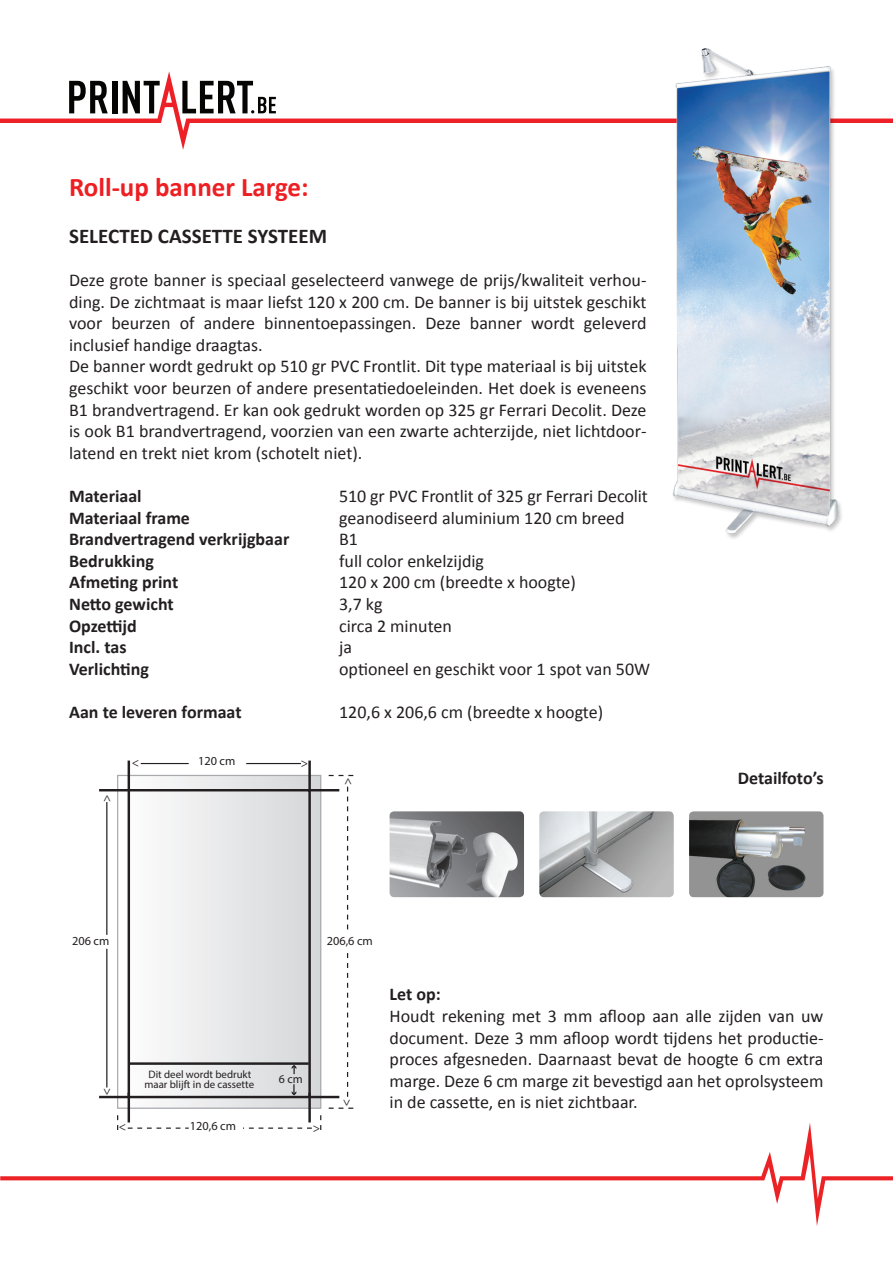
<style>
.page{position:relative;width:893px;height:1263px;background:#fff}
.page>*{position:absolute;margin:0;border:0;box-sizing:border-box;transform-origin:0 0}
.t1{font:700 27px "Calibri";color:#ee1f23}
.t2{font:700 21px "Calibri";color:#231f20}
.t3{font:18px/21.6px "Calibri";color:#231f20}
.t4{font:700 18px "Calibri";color:#231f20}
.t5{font:12.3px "Cocon";color:#231f20}
.t6{font:11.85px "Cocon";color:#231f20}
.t7{font:10.8px/10.1px "Cocon";color:#231f20;text-align:center}
</style>
<div class="page">
<svg style="left:0;top:71px;width:893px;height:79px"></svg>
<svg style="left:182px;top:81px;width:94px;height:32px"></svg>
<svg style="left:0;top:1122px;width:893px;height:104px"></svg>
<img style="left:390px;top:811px;width:134px;height:86px">
<img style="left:689px;top:811px;width:134px;height:86px">
<img style="left:539px;top:811px;width:135px;height:86px">
<div style="left:118px;top:775px;width:203px;height:333px;background:linear-gradient(to right,#fefefe,#d5d6d8)"></div>
<div style="left:117px;top:775px;width:204px;height:334px;border:1px solid #a8a9ad"></div>
<div style="left:128px;top:789px;width:183px;height:309px;border:2px solid #231f20"></div>
<hr style="left:128px;top:760px;width:2px;height:30px;background:#231f20">
<hr style="left:308px;top:760px;width:3px;height:30px;background:#231f20">
<hr style="left:128px;top:1093px;width:2px;height:29px;background:#231f20">
<hr style="left:308px;top:1093px;width:3px;height:29px;background:#231f20">
<hr style="left:99px;top:1096px;width:30px;height:2px;background:#231f20">
<hr style="left:310px;top:1096px;width:29px;height:2px;background:#231f20">
<hr style="left:99px;top:789px;width:30px;height:2px;background:#231f20">
<hr style="left:310px;top:789px;width:29px;height:2px;background:#231f20">
<hr style="left:141px;top:763px;width:48px;height:1px;background:#231f20">
<hr style="left:246px;top:763px;width:55px;height:1px;background:#231f20">
<svg style="left:128px;top:1127px;width:61px;height:2px"></svg>
<svg style="left:243px;top:1127px;width:69px;height:2px"></svg>
<svg style="left:347px;top:787px;width:1px;height:143px"></svg>
<svg style="left:347px;top:953px;width:1px;height:144px"></svg>
<hr style="left:106px;top:949px;width:1px;height:138px;background:#231f20">
<hr style="left:106px;top:802px;width:1px;height:133px;background:#231f20">
<svg style="left:117px;top:1115px;width:1px;height:15px"></svg>
<svg style="left:320px;top:1107px;width:33px;height:23px"></svg>
<svg style="left:328px;top:775px;width:25px;height:1px"></svg>
<hr style="left:129px;top:1062px;width:180px;height:3px;background:#231f20">
<svg style="left:292px;top:1065px;width:4px;height:9px"></svg>
<svg style="left:292px;top:1084px;width:4px;height:11px"></svg>
<img style="left:661px;top:48px;width:193px;height:491px">
<h1 class="t1" style="left:69px;top:170px;width:241px">Roll-up banner Large:</h1>
<p class="t2" style="left:69px;top:222px;width:259px">SELECTED CASSETTE SYSTEEM</p>
<p class="t3" style="left:69px;top:269px;width:579px">Deze grote banner is speciaal geselecteerd vanwege de prijs/kwaliteit verhou&shy;ding. De zichtmaat is maar liefst 120 x 200 cm. De banner is bij uitstek geschikt voor beurzen of andere binnentoepassingen. Deze banner wordt geleverd inclusief handige draagtas.<br>De banner wordt gedrukt op 510 gr PVC Frontlit. Dit type materiaal is bij uitstek geschikt voor beurzen of andere presentatiedoeleinden. Het doek is eveneens B1 brandvertragend. Er kan ook gedrukt worden op 325 gr Ferrari Decolit. Deze is ook B1 brandvertragend, voorzien van een zwarte achterzijde, niet lichtdoor&shy;latend en trekt niet krom (schotelt niet).</p>
<p class="t4" style="left:69px;top:484px;width:74px">Materiaal</p>
<p class="t3" style="left:339px;top:485px;width:310px">510 gr PVC Frontlit of 325 gr Ferrari Decolit</p>
<p class="t4" style="left:69px;top:506px;width:122px">Materiaal frame</p>
<p class="t3" style="left:339px;top:507px;width:287px">geanodiseerd aluminium 120 cm breed</p>
<p class="t4" style="left:69px;top:528px;width:222px">Brandvertragend verkrijgbaar</p>
<p class="t3" style="left:339px;top:528px;width:20px">B1</p>
<p class="t4" style="left:69px;top:549px;width:86px">Bedrukking</p>
<p class="t3" style="left:339px;top:550px;width:146px">full color enkelzijdig</p>
<p class="t4" style="left:69px;top:571px;width:111px">Afmeting print</p>
<p class="t3" style="left:339px;top:572px;width:238px">120 x 200 cm (breedte x hoogte)</p>
<p class="t4" style="left:69px;top:592px;width:106px">Netto gewicht</p>
<p class="t3" style="left:339px;top:593px;width:45px">3,7 kg</p>
<p class="t4" style="left:69px;top:614px;width:69px">Opzettijd</p>
<p class="t3" style="left:339px;top:615px;width:114px">circa 2 minuten</p>
<p class="t4" style="left:69px;top:636px;width:59px">Incl. tas</p>
<p class="t3" style="left:339px;top:636px;width:14px">ja</p>
<p class="t4" style="left:69px;top:657px;width:81px">Verlichting</p>
<p class="t3" style="left:339px;top:658px;width:313px">optioneel en geschikt voor 1 spot van 50W</p>
<p class="t4" style="left:69px;top:700px;width:174px">Aan te leveren formaat</p>
<p class="t3" style="left:339px;top:701px;width:265px">120,6 x 206,6 cm (breedte x hoogte)</p>
<p class="t5" style="left:99px;top:802px;width:9px;rotate:-90deg">&gt;</p>
<p class="t5" style="left:139px;top:771px;width:9px;rotate:-180deg">&gt;</p>
<p class="t5" style="left:198px;top:753px;width:39px">120 cm</p>
<p class="t5" style="left:301px;top:756px;width:9px">&gt;</p>
<p class="t5" style="left:340px;top:785px;width:9px;rotate:-90deg">&gt;</p>
<p class="t4" style="left:738px;top:766px;width:87px">Detailfoto’s</p>
<p class="t5" style="left:72px;top:933px;width:39px">206 cm</p>
<p class="t5" style="left:327px;top:933px;width:48px">206,6 cm</p>
<p class="t5" style="left:115px;top:1087px;width:9px;rotate:90deg">&gt;</p>
<p class="t5" style="left:126px;top:1136px;width:9px;rotate:-180deg">&gt;</p>
<p class="t7" style="left:144px;top:1069px;width:111px">Dit deel wordt bedrukt maar blijft in de cassette</p>
<p class="t5" style="left:190px;top:1118px;width:48px">120,6 cm</p>
<p class="t6" style="left:279px;top:1072px;width:25px">6 cm</p>
<p class="t5" style="left:313px;top:1121px;width:9px">&gt;</p>
<p class="t5" style="left:355px;top:1099px;width:9px;rotate:90deg">&gt;</p>
<p class="t4" style="left:390px;top:983px;width:53px">Let op:</p>
<p class="t3" style="left:390px;top:1005px;width:435px;text-align:justify">Houdt rekening met 3 mm afloop aan alle zijden van uw document. Deze 3 mm afloop wordt tijdens het productie&shy;proces afgesneden. Daarnaast bevat de hoogte 6 cm extra marge. Deze 6 cm marge zit bevestigd aan het oprolsysteem in de cassette, en is niet zichtbaar.</p>
</div>
